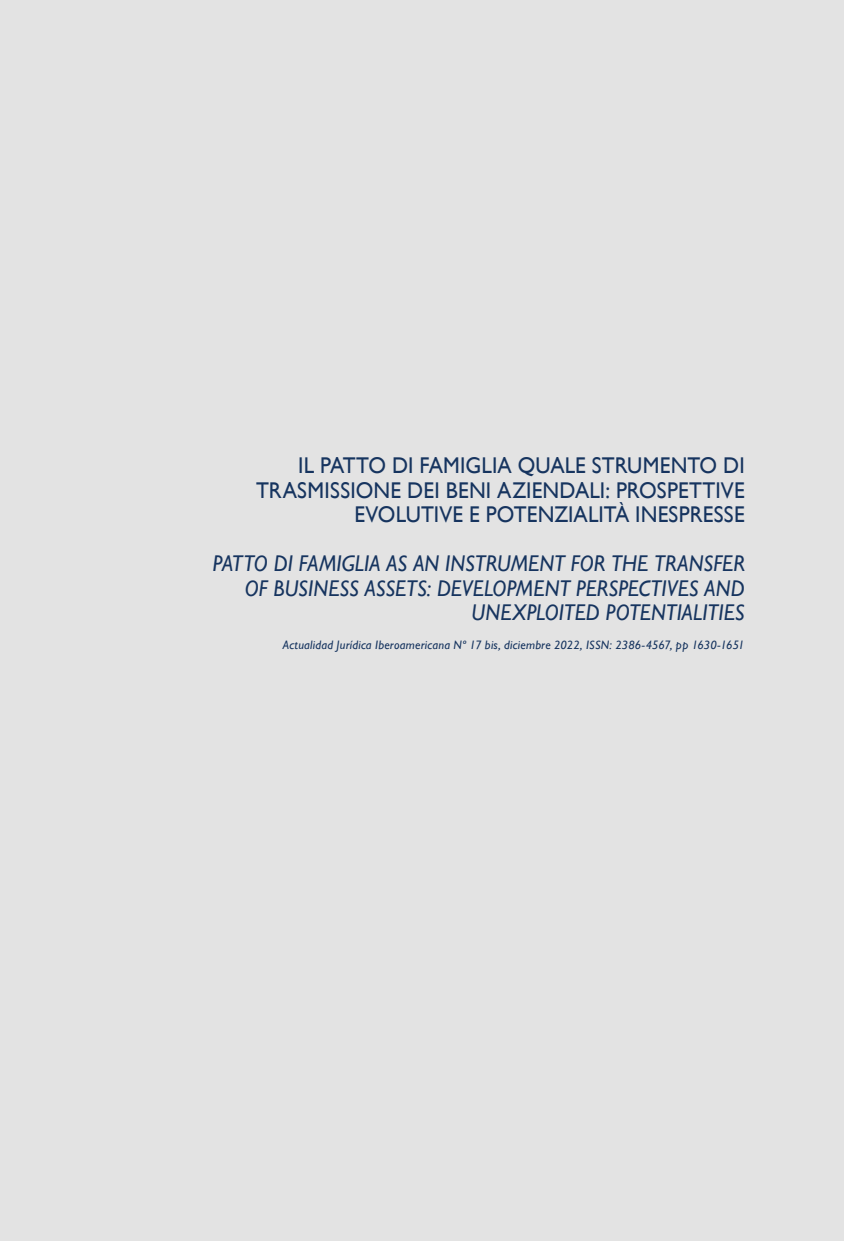
<style>
.page{position:relative;width:844px;height:1241px;background:#fff}
.page>*{position:absolute;margin:0;border:0;box-sizing:border-box;transform-origin:0 0}
.t1{font:italic 22.75px/24.5px "Gill Sans";letter-spacing:.005em;color:#16345f;text-align:right;scale:.94 1}
.t2{font:22.75px/24.5px "Gill Sans";letter-spacing:.005em;color:#16345f;text-align:right;scale:.94 1}
.t3{font:italic 12.25px "Gill Sans";letter-spacing:.02em;color:#16345f}
</style>
<div class="page">
<div style="left:0;top:0;width:843px;height:1240px;background:#e3e3e3"></div>
<p class="t2" style="left:256px;top:453px;width:521px">IL PATTO DI FAMIGLIA QUALE STRUMENTO DI<br>TRASMISSIONE DEI BENI AZIENDALI: PROSPETTIVE<br>EVOLUTIVE E POTENZIALITÀ INESPRESSE</p>
<p class="t1" style="left:213px;top:551px;width:567px">PATTO DI FAMIGLIA AS AN INSTRUMENT FOR THE TRANSFER<br>OF BUSINESS ASSETS: DEVELOPMENT PERSPECTIVES AND<br>UNEXPLOITED POTENTIALITIES</p>
<p class="t3" style="left:282px;top:638px;width:463px">Actualidad Jurídica Iberoamericana Nº 17 bis, diciembre 2022, ISSN: 2386-4567, pp 1630-1651</p>
</div>
